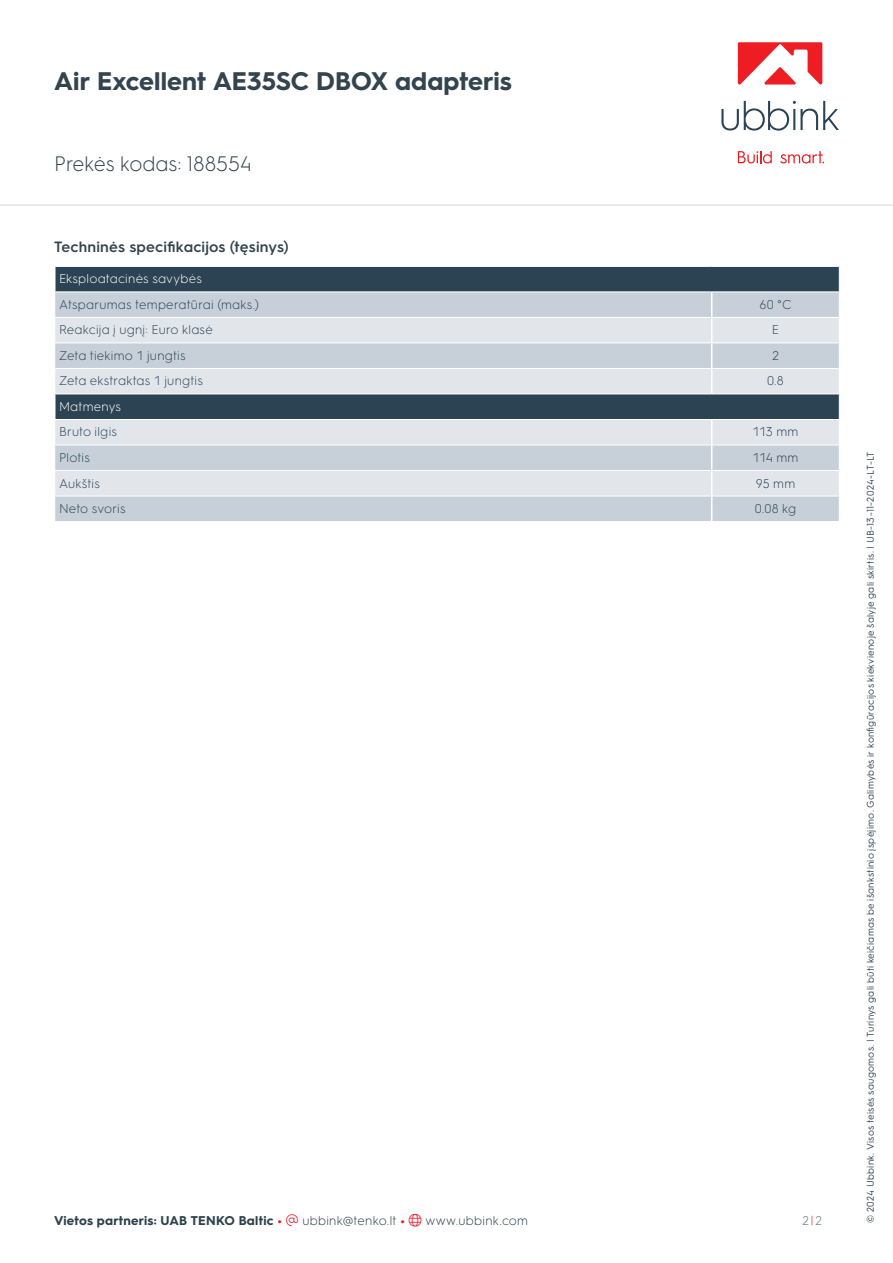
<style>
.page{position:relative;width:893px;height:1263px;background:#fff}
.page>*{position:absolute;margin:0;border:0;box-sizing:border-box;transform-origin:0 0}
.t1{font:700 25.5px "HGS3";letter-spacing:.005em;color:#33444f}
.t2{font:300 21px "HGS3";color:#33444f}
.t3{font:600 15px "HGS3";letter-spacing:.01em;color:#33444f}
.t4{font:300 12.75px "HGS3";letter-spacing:.015em;color:#2c4354}
.t5{font:700 12.75px "HGS3";letter-spacing:.015em;color:#2c424c}
.t6{font:300 12.75px "HGS3";letter-spacing:.015em;color:#fff}
.t7{font:300 12.75px "HGS3";color:#66737c}
.t8{font:9.75px "HGS3";letter-spacing:.03em;color:#33444f}
.s1{color:#e31e25}
.s2{color:#ee1f2d}
.s3{font-weight:300}
</style>
<div class="page">
<div style="left:56px;top:267px;width:783px;height:24px;background:#2c4354"></div>
<div style="left:55px;top:292px;width:784px;height:229px;background:#c7d0d9"></div>
<svg style="left:55px;top:318px;width:784px;height:178px;background:#c0c8d0"></svg>
<hr style="left:55px;top:317px;width:657px;height:1px;background:#fff">
<hr style="left:712px;top:317px;width:127px;height:1px;background:#fff">
<hr style="left:55px;top:342px;width:657px;height:1px;background:#fff">
<hr style="left:712px;top:342px;width:127px;height:1px;background:#fff">
<hr style="left:55px;top:368px;width:657px;height:1px;background:#fff">
<hr style="left:712px;top:368px;width:127px;height:1px;background:#fff">
<svg style="left:711px;top:292px;width:1px;height:101px"></svg>
<hr style="left:54px;top:393px;width:658px;height:1px;background:#fff">
<hr style="left:712px;top:393px;width:128px;height:1px;background:#fff">
<hr style="left:54px;top:394px;width:2px;height:25px;background:#fff">
<hr style="left:54px;top:419px;width:658px;height:1px;background:#fff">
<hr style="left:712px;top:419px;width:128px;height:1px;background:#fff">
<hr style="left:55px;top:445px;width:657px;height:1px;background:#fff">
<hr style="left:712px;top:445px;width:127px;height:1px;background:#fff">
<hr style="left:55px;top:470px;width:657px;height:1px;background:#fff">
<hr style="left:712px;top:470px;width:127px;height:1px;background:#fff">
<hr style="left:55px;top:496px;width:657px;height:1px;background:#fff">
<hr style="left:712px;top:496px;width:127px;height:1px;background:#fff">
<svg style="left:711px;top:420px;width:1px;height:101px"></svg>
<svg style="left:839px;top:267px;width:1px;height:152px"></svg>
<hr style="left:0;top:204px;width:893px;height:2px;background:#e1e4e6">
<svg style="left:721px;top:101px;width:118px;height:30px"></svg>
<svg style="left:738px;top:151px;width:34px;height:13px"></svg>
<svg style="left:780px;top:151px;width:44px;height:13px"></svg>
<svg style="left:738px;top:42px;width:84px;height:43px"></svg>
<h1 class="t1" style="left:54px;top:63px;width:459px">Air Excellent AE35SC DBOX adapteris</h1>
<h2 class="t2" style="left:54px;top:150px;width:200px">Prekės kodas: 188554</h2>
<p class="t3" style="left:54px;top:236px;width:236px">Techninės specifikacijos (tęsinys)</p>
<p class="t6" style="left:59px;top:270px;width:144px">Eksploatacinės savybės</p>
<p class="t4" style="left:59px;top:296px;width:202px">Atsparumas temperatūrai (maks.)</p>
<p class="t4" style="left:759px;top:296px;width:34px">60 °C</p>
<p class="t4" style="left:59px;top:321px;width:155px">Reakcija į ugnį: Euro klasė</p>
<p class="t4" style="left:772px;top:321px;width:9px">E</p>
<p class="t4" style="left:59px;top:347px;width:128px">Zeta tiekimo 1 jungtis</p>
<p class="t4" style="left:772px;top:347px;width:9px">2</p>
<p class="t4" style="left:59px;top:372px;width:145px">Zeta ekstraktas 1 jungtis</p>
<p class="t4" style="left:767px;top:372px;width:18px">0.8</p>
<p class="t6" style="left:59px;top:397px;width:64px">Matmenys</p>
<p class="t4" style="left:59px;top:423px;width:59px">Bruto ilgis</p>
<p class="t4" style="left:752px;top:423px;width:47px">113 mm</p>
<p class="t4" style="left:59px;top:449px;width:32px">Plotis</p>
<p class="t4" style="left:753px;top:449px;width:47px">114 mm</p>
<p class="t4" style="left:59px;top:474px;width:42px">Aukštis</p>
<p class="t4" style="left:756px;top:474px;width:41px">95 mm</p>
<p class="t4" style="left:59px;top:500px;width:68px">Neto svoris</p>
<p class="t4" style="left:755px;top:500px;width:43px">0.08 kg</p>
<p class="t5" style="left:54px;top:1211px;width:476px">Vietos partneris: UAB TENKO Baltic <span class="s1">•</span> <span class="s2">▼</span> <span class="s3">ubbink@tenko.lt</span> <span class="s1">•</span> <span class="s2">●□</span> <span class="s3">www.ubbink.com</span></p>
<p class="t7" style="left:802px;top:1211px;width:21px">2<span class="s1">|</span>2</p>
<p class="t8" style="left:864px;top:1222px;width:773px;rotate:-90deg">© 2024 Ubbink. Visos teisės saugomos. | Turinys gali būti keičiamas be išankstinio įspėjimo. Galimybės ir konfigūracijos kiekvienoje šalyje gali skirtis. | UB-13-11-2024-LT-LT</p>
</div>
